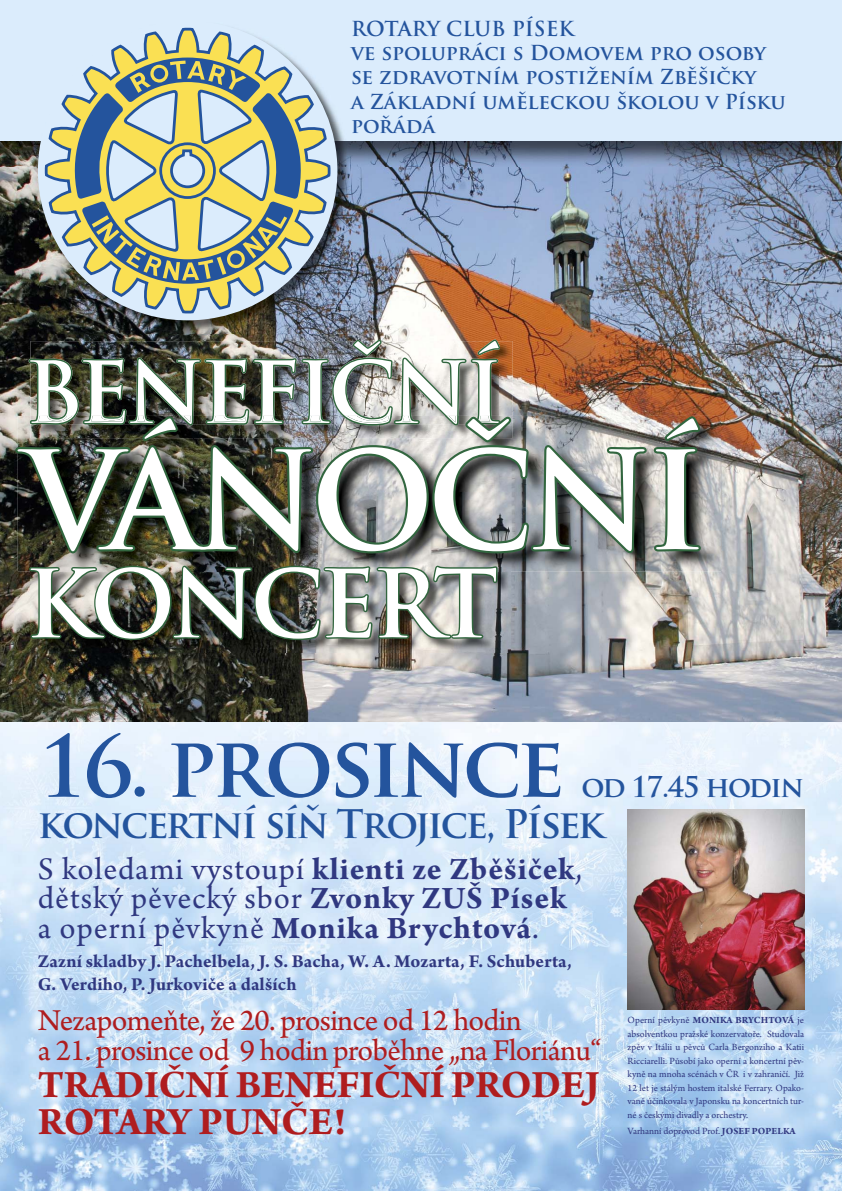
<style>
.page{position:relative;width:842px;height:1191px;background:#fff}
.page>*{position:absolute;margin:0;border:0;box-sizing:border-box;transform-origin:0 0}
.t1{font:700 132.7px "Trajan Pro";letter-spacing:-.05em;color:#fff}
.t2{font:700 91.3px "Trajan Pro";letter-spacing:-.055em;color:#fff}
.t3{font:700 83.1px "Trajan Pro";letter-spacing:-.05em;color:#24549d}
.t4{font:700 83.1px "Trajan Pro";letter-spacing:-.05em;color:#fff}
.t5{font:700 41px/36.9px "Arno Pro";letter-spacing:-.01em;color:#af1d1f}
.t6{font:700 38.4px "Trajan Pro";letter-spacing:-.05em;color:#24549d}
.t7{font:33px/29.2px "Arno Pro";letter-spacing:.03em;color:#303880}
.t8{font:32px/30.6px "Arno Pro";letter-spacing:-.02em;color:#af1d1f}
.t9{font:700 28px "Trajan Pro";letter-spacing:-.06em;color:#24549d}
.t10{font:700 20.2px/24.2px "Trajan Pro";color:#24549d}
.t11{font:700 19.2px/23px "Arno Pro";letter-spacing:.01em;color:#303880}
.t12{font:10px/13.5px "Arno Pro";color:#303880;text-align:justify}
.s1{color:#32663f}
.s2{font-weight:700}
</style>
<div class="page">
<img style="left:0;top:140px;width:842px;height:1051px">
<div style="left:0;top:0;width:842px;height:140px;background:#dbecfc"></div>
<img style="left:39px;top:167px;width:311px;height:166px">
<img style="left:331px;top:107px;width:13px;height:33px">
<img style="left:45px;top:28px;width:286px;height:285px">
<svg style="left:69px;top:58px;width:238px;height:226px;background:#abb394"></svg>
<img style="left:29px;top:340px;width:471px;height:76px">
<img style="left:18px;top:416px;width:175px;height:155px">
<img style="left:193px;top:438px;width:176px;height:129px">
<img style="left:369px;top:416px;width:352px;height:155px">
<img style="left:30px;top:416px;width:483px;height:22px">
<img style="left:30px;top:420px;width:470px;height:6px">
<img style="left:61px;top:416px;width:187px;height:8px">
<img style="left:254px;top:416px;width:245px;height:8px">
<img style="left:31px;top:567px;width:479px;height:86px">
<img style="left:628px;top:809px;width:176px;height:200px">
<h3 class="t10" style="left:351px;top:17px;width:436px">ROTARY CLUB PÍSEK<br>ve spolupráci s Domovem pro osoby se zdravotním postižením Zběšičky<br>a Základní uměleckou školou v Písku pořádá</h3>
<h3 class="t4" style="left:25px;top:345px;width:480px">BENEFIČNÍ</h3>
<h1 class="t1" style="left:25px;top:426px;width:682px"><span class="s1">V</span>ÁNOČNÍ</h1>
<h2 class="t2" style="left:25px;top:552px;width:475px"><span class="s1">K</span>ONCERT</h2>
<h3 class="t3" style="left:38px;top:719px;width:529px">16. prosince</h3>
<h3 class="t9" style="left:581px;top:771px;width:224px">od 17.45 hodin</h3>
<h3 class="t6" style="left:38px;top:802px;width:568px">koncertní síň Trojice, Písek</h3>
<h3 class="t7" style="left:38px;top:857px;width:546px">S koledami vystoupí <span class="s2">klienti ze Zběšiček</span>, dětský pěvecký sbor <span class="s2">Zvonky ZUŠ Písek </span>a operní pěvkyně <span class="s2">Monika Brychtová</span>.</h3>
<h3 class="t11" style="left:38px;top:949px;width:535px">Zazní skladby J. Pachelbela, J. S. Bacha, W. A. Mozarta, F. Schuberta,<br>G. Verdiho, P. Jurkoviče a dalších</h3>
<h3 class="t8" style="left:38px;top:1006px;width:565px">Nezapomeňte, že 20. prosince od 12 hodin<br>a 21. prosince od 9 hodin proběhne „na Floriánu“</h3>
<h3 class="t5" style="left:38px;top:1065px;width:563px">TRADIČNÍ BENEFIČNÍ PRODEJ<br>ROTARY PUNČE!</h3>
<p class="t12" style="left:628px;top:1014px;width:178px">Operní pěvkyně <span class="s2">MONIKA BRYCHTOVÁ</span> je absolventkou pražské konzervatoře. Studovala zpěv v Itálii u pěvců Carla Bergonziho a Katii Ricciarelli. Působí jako operní a koncertní pěv&shy;kyně na mnoha scénách v ČR i v zahraničí. Již 12 let je stálým hostem italské Ferrary. Opako&shy;vaně účinkovala v Japonsku na koncertních tur&shy;né s českými divadly a orchestry.</p>
<p class="t12" style="left:628px;top:1125px;width:170px">Varhanní doprovod Prof. <span class="s2">JOSEF POPELKA</span></p>
</div>
